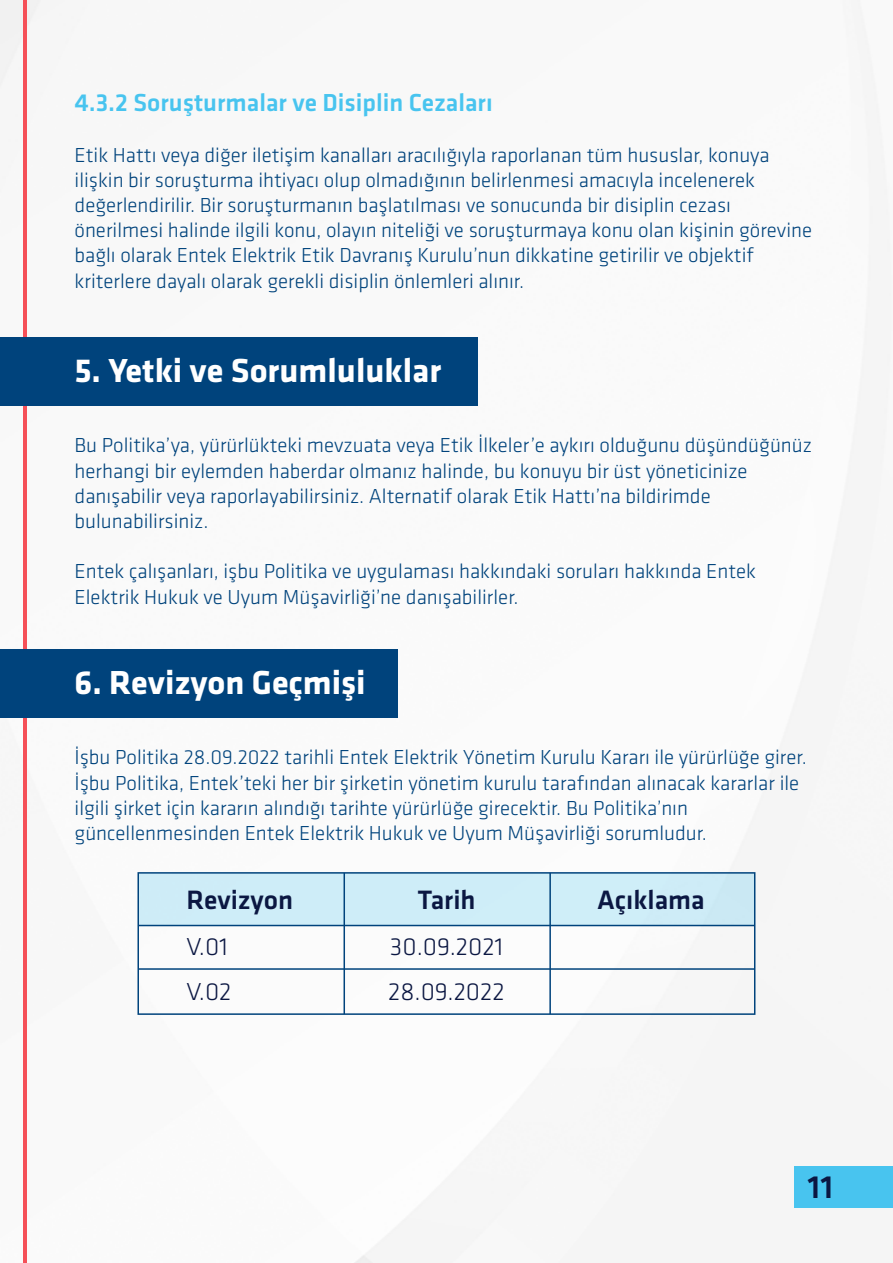
<style>
.page{position:relative;width:893px;height:1263px;background:#fff}
.page>*{position:absolute;margin:0;border:0;box-sizing:border-box;transform-origin:0 0}
.t1{font:700 34.5px "Klavika";color:#fff}
.t2{font:500 33.3px "Klavika";color:#0b1742}
.t3{font:500 27.6px "Klavika";color:#0b1742}
.t4{font:500 25.5px "Klavika";color:#48c4ef}
.t5{font:300 25.5px "Klavika";color:#0b1742}
.t6{font:300 21px/25.2px "Klavika";color:#00437c}
</style>
<div class="page">
<img style="left:0;top:0;width:891px;height:1263px">
<hr style="left:24px;top:0;width:3px;height:1263px;background:#f55058">
<div style="left:794px;top:1166px;width:99px;height:42px;background:#48c4ef"></div>
<div style="left:0;top:337px;width:477px;height:69px;background:#00437c"></div>
<div style="left:0;top:649px;width:398px;height:69px;background:#00437c"></div>
<svg style="left:137px;top:871px;width:619px;height:145px"></svg>
<hr style="left:343px;top:873px;width:2px;height:141px;background:#00437c">
<hr style="left:549px;top:873px;width:2px;height:141px;background:#00437c">
<hr style="left:138px;top:925px;width:617px;height:1px;background:#00437c">
<hr style="left:138px;top:968px;width:617px;height:2px;background:#00437c">
<p class="t4" style="left:75px;top:89px;width:420px">4.3.2 Soruşturmalar ve Disiplin Cezaları</p>
<p class="t6" style="left:75px;top:142px;width:739px">Etik Hattı veya diğer iletişim kanalları aracılığıyla raporlanan tüm hususlar, konuya ilişkin bir soruşturma ihtiyacı olup olmadığının belirlenmesi amacıyla incelenerek değerlendirilir. Bir soruşturmanın başlatılması ve sonucunda bir disiplin cezası önerilmesi halinde ilgili konu, olayın niteliği ve soruşturmaya konu olan kişinin görevine bağlı olarak Entek Elektrik Etik Davranış Kurulu’nun dikkatine getirilir ve objektif kriterlere dayalı olarak gerekli disiplin önlemleri alınır.</p>
<h1 class="t1" style="left:74px;top:351px;width:368px">5. Yetki ve Sorumluluklar</h1>
<p class="t6" style="left:75px;top:433px;width:739px">Bu Politika’ya, yürürlükteki mevzuata veya Etik İlkeler’e aykırı olduğunu düşündüğünüz herhangi bir eylemden haberdar olmanız halinde, bu konuyu bir üst yöneticinize danışabilir veya raporlayabilirsiniz. Alternatif olarak Etik Hattı’na bildirimde bulunabilirsiniz.</p>
<p class="t6" style="left:75px;top:559px;width:683px">Entek çalışanları, işbu Politika ve uygulaması hakkındaki soruları hakkında Entek<br>Elektrik Hukuk ve Uyum Müşavirliği’ne danışabilirler.</p>
<h1 class="t1" style="left:74px;top:663px;width:293px">6. Revizyon Geçmişi</h1>
<p class="t6" style="left:75px;top:745px;width:734px">İşbu Politika 28.09.2022 tarihli Entek Elektrik Yönetim Kurulu Kararı ile yürürlüğe girer.<br>İşbu Politika, Entek’teki her bir şirketin yönetim kurulu tarafından alınacak kararlar ile ilgili şirket için kararın alındığı tarihte yürürlüğe girecektir. Bu Politika’nın güncellenmesinden Entek Elektrik Hukuk ve Uyum Müşavirliği sorumludur.</p>
<h3 class="t3" style="left:187px;top:884px;width:108px">Revizyon</h3>
<h3 class="t3" style="left:417px;top:884px;width:60px">Tarih</h3>
<p class="t5" style="left:187px;top:933px;width:43px">V.01</p>
<p class="t5" style="left:390px;top:933px;width:115px">30.09.2021</p>
<p class="t5" style="left:187px;top:978px;width:47px">V.02</p>
<p class="t5" style="left:388px;top:978px;width:118px">28.09.2022</p>
<h3 class="t3" style="left:597px;top:884px;width:109px">Açıklama</h3>
<h2 class="t2" style="left:808px;top:1168px;width:27px">11</h2>
</div>
